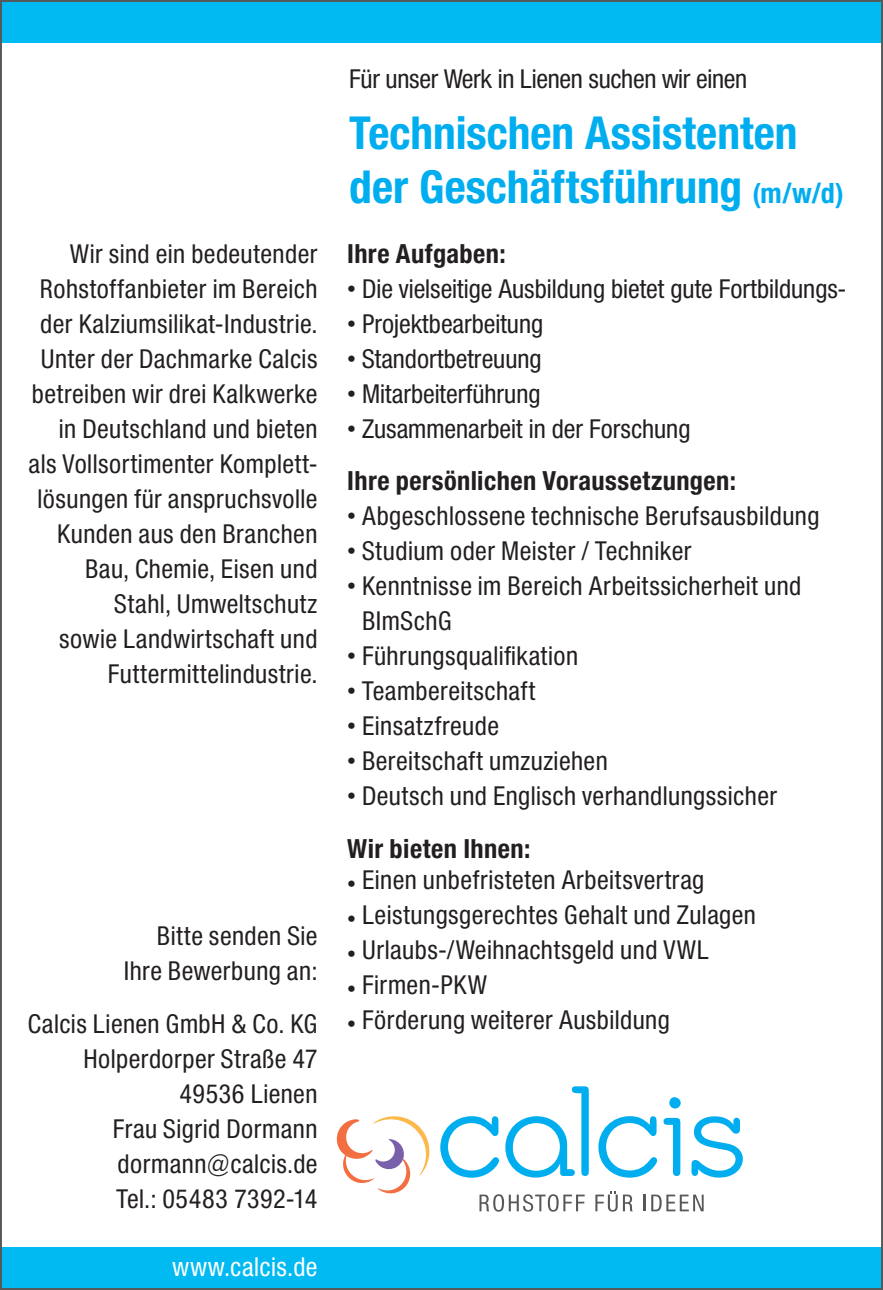
<style>
.page{position:relative;width:883px;height:1290px;background:#fff}
.page>*{position:absolute;margin:0;border:0;box-sizing:border-box;transform-origin:0 0}
.t1{font:700 condensed 45.5px/54.6px "Helvetica Neue LT Pro";color:#00aeef}
.t2{font:26.25px/35px "Neue Helvetica Condensed BQ";letter-spacing:.02em;color:#231f20;text-align:right}
.t3{font:26.25px "Neue Helvetica Condensed BQ";color:#231f20}
.t4{font:700 condensed 26.25px "Helvetica Neue LT Pro";letter-spacing:.015em;color:#231f20}
.t5{font:26.25px "Neue Helvetica Condensed BQ";letter-spacing:-.01em;color:#231f20}
.t6{font:26.25px "Neue Helvetica Condensed BQ";letter-spacing:.02em;color:#fff}
.s1{font-size:28px}
</style>
<div class="page">
<div style="left:0;top:1247px;width:883px;height:43px;background:#00baf1"></div>
<div style="left:0;top:0;width:883px;height:43px;background:#00baf1"></div>
<svg style="left:479px;top:1194px;width:106px;height:17px"></svg>
<svg style="left:595px;top:1191px;width:38px;height:20px"></svg>
<svg style="left:644px;top:1194px;width:60px;height:17px"></svg>
<svg style="left:337px;top:1116px;width:93px;height:78px"></svg>
<svg style="left:440px;top:1116px;width:59px;height:62px"></svg>
<svg style="left:598px;top:1116px;width:59px;height:61px"></svg>
<svg style="left:505px;top:1086px;width:84px;height:91px"></svg>
<svg style="left:664px;top:1118px;width:16px;height:58px"></svg>
<div style="left:669px;top:1097px;width:12px;height:11px;background:#00aeef;border-radius:50%"></div>
<svg style="left:691px;top:1116px;width:52px;height:62px"></svg>
<p class="t5" style="left:349px;top:63px;width:399px">Für unser Werk in Lienen suchen wir einen</p>
<h1 class="t1" style="left:349px;top:105px;width:496px">Technischen Assistenten der Geschäftsführung <span class="s1">(m/w/d)</span></h1>
<p class="t4" style="left:347px;top:237px;width:160px">Ihre Aufgaben:</p>
<p class="t3" style="left:347px;top:273px;width:500px">• Die vielseitige Ausbildung bietet gute Fortbildungs-</p>
<p class="t3" style="left:347px;top:308px;width:198px">• Projektbearbeitung</p>
<p class="t3" style="left:347px;top:343px;width:196px">• Standortbetreuung</p>
<p class="t3" style="left:347px;top:378px;width:195px">• Mitarbeiterführung</p>
<p class="t3" style="left:347px;top:413px;width:345px">• Zusammenarbeit in der Forschung</p>
<p class="t4" style="left:347px;top:465px;width:390px">Ihre persönlichen Voraussetzungen:</p>
<p class="t2" style="left:347px;top:499px;width:474px">• Abgeschlossene technische Berufsausbildung</p>
<p class="t2" style="left:347px;top:534px;width:346px">• Studium oder Meister / Techniker</p>
<p class="t2" style="left:362px;top:569px;width:441px;text-align:left;text-indent:-15px">• Kenntnisse im Bereich Arbeitssicherheit und<br>BImSchG</p>
<p class="t2" style="left:347px;top:639px;width:233px">• Führungsqualifikation</p>
<p class="t2" style="left:347px;top:674px;width:190px">• Teambereitschaft</p>
<p class="t2" style="left:347px;top:709px;width:153px">• Einsatzfreude</p>
<p class="t2" style="left:347px;top:744px;width:262px">• Bereitschaft umzuziehen</p>
<p class="t2" style="left:347px;top:779px;width:431px">• Deutsch und Englisch verhandlungssicher</p>
<p class="t4" style="left:347px;top:832px;width:185px">Wir bieten Ihnen:</p>
<p class="t2" style="left:347px;top:863px;width:359px">• Einen unbefristeten Arbeitsvertrag</p>
<p class="t2" style="left:347px;top:898px;width:410px">• Leistungsgerechtes Gehalt und Zulagen</p>
<p class="t2" style="left:347px;top:933px;width:363px">• Urlaubs-/Weihnachtsgeld und VWL</p>
<p class="t2" style="left:28px;top:968px;width:644px;text-align:left;text-indent:319px">• Firmen-PKW<br>Calcis Lienen GmbH &amp; Co. KG • Förderung weiterer Ausbildung</p>
<p class="t2" style="left:83px;top:1041px;width:236px">Holperdorper Straße 47<br>49536 Lienen<br>Frau Sigrid Dormann dormann@calcis.de<br>Tel.: 05483 7392-14</p>
<p class="t2" style="left:29px;top:236px;width:290px">Wir sind ein bedeutender<br>Rohstoffanbieter im Bereich der Kalziumsilikat-Industrie.<br>Unter der Dachmarke Calcis betreiben wir drei Kalkwerke in Deutschland und bieten als Vollsortimenter Komplett&shy;lösungen für anspruchsvolle<br>Kunden aus den Branchen<br>Bau, Chemie, Eisen und<br>Stahl, Umweltschutz<br>sowie Landwirtschaft und<br>Futtermittelindustrie.</p>
<p class="t2" style="left:124px;top:919px;width:195px">Bitte senden Sie<br>Ihre Bewerbung an:</p>
<p class="t6" style="left:172px;top:1251px;width:147px">www.calcis.de</p>
</div>
